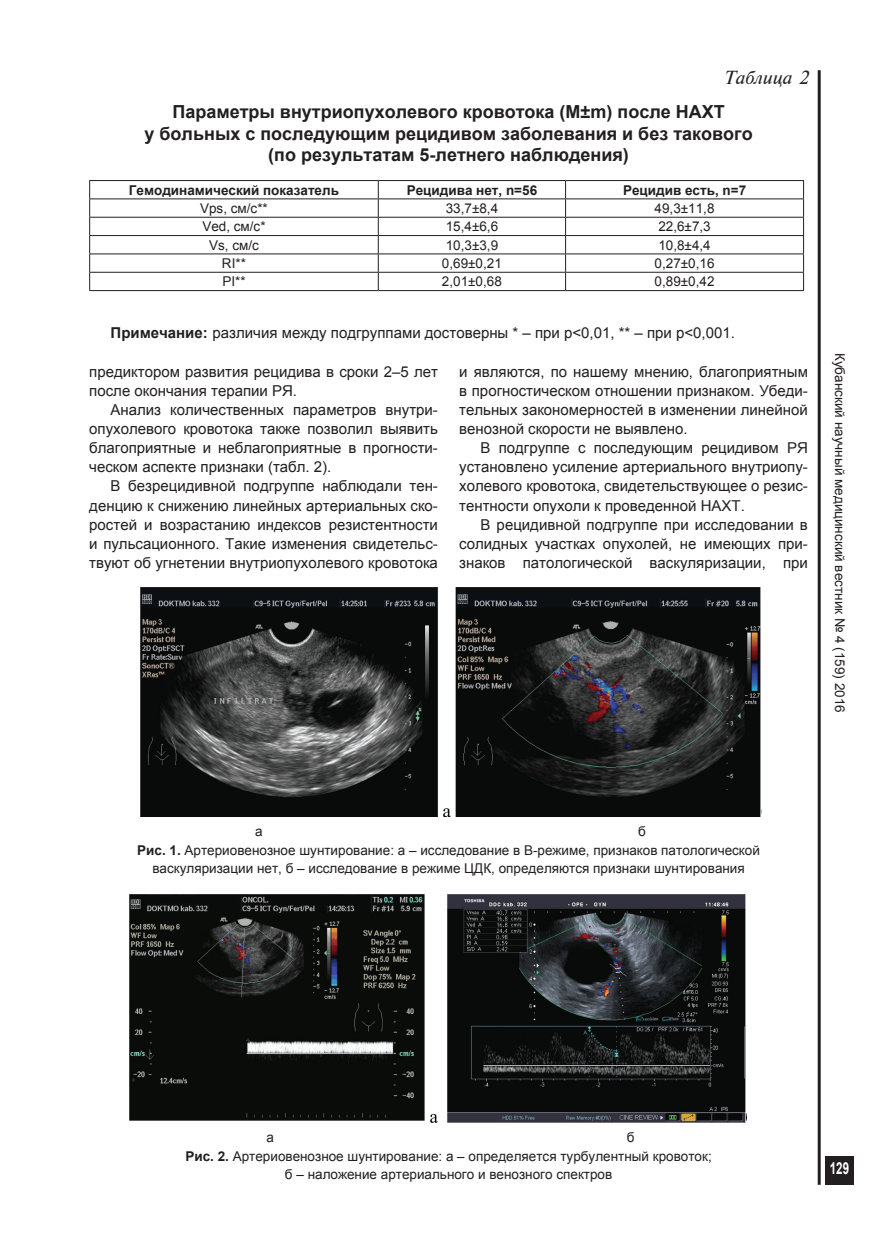
<style>
.page{position:relative;width:893px;height:1255px;background:#fff}
.page>*{position:absolute;margin:0;border:0;box-sizing:border-box;transform-origin:0 0}
.t1{font:700 18px/21.6px "Arial";color:#231f20;text-align:center}
.t2{font:18px "Times ET Italic";color:#231f20}
.t3{font:700 16.5px "Arial";color:#fff;scale:.7 1}
.t4{font:15px/19.2px "Arial";color:#231f20;text-align:justify}
.t5{font:13.5px "Arial";color:#231f20}
.t6{font:700 13.5px "Arial";color:#231f20}
.s1{font-weight:700}
</style>
<div class="page">
<hr style="left:818px;top:70px;width:3px;height:1114px;background:#231f20">
<div style="left:825px;top:1155px;width:29px;height:29px;background:#231f20"></div>
<hr style="left:89px;top:180px;width:289px;height:1px;background:#231f20">
<hr style="left:378px;top:180px;width:188px;height:1px;background:#231f20">
<hr style="left:566px;top:180px;width:238px;height:1px;background:#231f20">
<hr style="left:89px;top:198px;width:289px;height:1px;background:#231f20">
<hr style="left:378px;top:198px;width:188px;height:1px;background:#231f20">
<hr style="left:566px;top:198px;width:238px;height:1px;background:#231f20">
<hr style="left:89px;top:217px;width:289px;height:1px;background:#231f20">
<hr style="left:378px;top:217px;width:188px;height:1px;background:#231f20">
<hr style="left:566px;top:217px;width:238px;height:1px;background:#231f20">
<hr style="left:89px;top:235px;width:289px;height:1px;background:#231f20">
<hr style="left:378px;top:235px;width:188px;height:1px;background:#231f20">
<hr style="left:566px;top:235px;width:238px;height:1px;background:#231f20">
<hr style="left:89px;top:253px;width:289px;height:1px;background:#231f20">
<hr style="left:378px;top:253px;width:188px;height:1px;background:#231f20">
<hr style="left:566px;top:253px;width:238px;height:1px;background:#231f20">
<hr style="left:89px;top:272px;width:289px;height:1px;background:#231f20">
<hr style="left:378px;top:272px;width:188px;height:1px;background:#231f20">
<hr style="left:566px;top:272px;width:238px;height:1px;background:#231f20">
<hr style="left:89px;top:290px;width:289px;height:1px;background:#231f20">
<hr style="left:378px;top:290px;width:188px;height:1px;background:#231f20">
<hr style="left:566px;top:290px;width:238px;height:1px;background:#231f20">
<svg style="left:89px;top:181px;width:1px;height:109px"></svg>
<svg style="left:378px;top:181px;width:1px;height:109px"></svg>
<svg style="left:565px;top:181px;width:1px;height:109px"></svg>
<svg style="left:803px;top:181px;width:1px;height:109px"></svg>
<img style="left:141px;top:587px;width:621px;height:229px">
<img style="left:130px;top:894px;width:616px;height:227px">
<p class="t2" style="left:723px;top:67px;width:86px">Таблица 2</p>
<p class="t1" style="left:145px;top:102px;width:610px">Параметры внутриопухолевого кровотока (M±m) после НАХТ<br>у больных с последующим рецидивом заболевания и без такового (по результатам 5-летнего наблюдения)</p>
<p class="t6" style="left:129px;top:181px;width:212px">Гемодинамический показатель</p>
<p class="t6" style="left:407px;top:181px;width:132px">Рецидива нет, n=56</p>
<p class="t6" style="left:623px;top:181px;width:125px">Рецидив есть, n=7</p>
<p class="t5" style="left:200px;top:199px;width:69px">Vps, см/с**</p>
<p class="t5" style="left:446px;top:199px;width:54px">33,7±8,4</p>
<p class="t5" style="left:655px;top:199px;width:61px">49,3±11,8</p>
<p class="t5" style="left:202px;top:218px;width:65px">Ved, см/с*</p>
<p class="t5" style="left:446px;top:218px;width:54px">15,4±6,6</p>
<p class="t5" style="left:658px;top:218px;width:54px">22,6±7,3</p>
<p class="t5" style="left:209px;top:236px;width:51px">Vs, см/с</p>
<p class="t5" style="left:446px;top:236px;width:54px">10,3±3,9</p>
<p class="t5" style="left:658px;top:236px;width:54px">10,8±4,4</p>
<p class="t5" style="left:222px;top:254px;width:26px">RI**</p>
<p class="t5" style="left:442px;top:254px;width:61px">0,69±0,21</p>
<p class="t5" style="left:655px;top:254px;width:61px">0,27±0,16</p>
<p class="t5" style="left:222px;top:273px;width:25px">PI**</p>
<p class="t5" style="left:442px;top:273px;width:61px">2,01±0,68</p>
<p class="t5" style="left:655px;top:273px;width:61px">0,89±0,42</p>
<p class="t4" style="left:111px;top:323px;width:626px"><span class="s1">Примечание:</span> различия между подгруппами достоверны * – при p&lt;0,01, ** – при p&lt;0,001.</p>
<p class="t4" style="left:89px;top:362px;width:350px">предиктором развития рецидива в сроки 2–5 лет после окончания терапии РЯ.</p>
<p class="t4" style="left:89px;top:400px;width:350px;text-indent:21px">Анализ количественных параметров внутри&shy;опухолевого кровотока также позволил выявить благоприятные и неблагоприятные в прогности&shy;ческом аспекте признаки (табл. 2).</p>
<p class="t4" style="left:89px;top:476px;width:350px;text-indent:21px">В безрецидивной подгруппе наблюдали тен&shy;денцию к снижению линейных артериальных ско&shy;ростей и возрастанию индексов резистентности и пульсационного. Такие изменения свидетельс&shy;твуют об угнетении внутриопухолевого кровотока</p>
<p class="t4" style="left:459px;top:362px;width:350px">и являются, по нашему мнению, благоприятным в прогностическом отношении признаком. Убеди&shy;тельных закономерностей в изменении линейной венозной скорости не выявлено.</p>
<p class="t4" style="left:459px;top:438px;width:350px;text-indent:21px">В подгруппе с последующим рецидивом РЯ установлено усиление артериального внутриопу&shy;холевого кровотока, свидетельствующее о резис&shy;тентности опухоли к проведенной НАХТ.</p>
<p class="t4" style="left:459px;top:515px;width:350px;text-indent:21px">В рецидивной подгруппе при исследовании в солидных участках опухолей, не имеющих при&shy;знаков патологической васкуляризации, при</p>
<p class="t5" style="left:849px;top:353px;width:361px;rotate:90deg">Кубанский научный медицинский вестник № 4 (159) 2016</p>
<p class="t5" style="left:255px;top:822px;width:9px">а</p>
<p class="t5" style="left:638px;top:822px;width:9px">б</p>
<p class="t5" style="left:137px;top:841px;width:624px"><span class="s1">Рис. 1.</span> Артериовенозное шунтирование: а – исследование в В-режиме, признаков патологической</p>
<p class="t5" style="left:152px;top:859px;width:594px">васкуляризации нет, б – исследование в режиме ЦДК, определяются признаки шунтирования</p>
<p class="t5" style="left:267px;top:1128px;width:9px">а</p>
<p class="t5" style="left:627px;top:1128px;width:9px">б</p>
<p class="t5" style="left:185px;top:1147px;width:528px"><span class="s1">Рис. 2.</span> Артериовенозное шунтирование: а – определяется турбулентный кровоток;</p>
<p class="t5" style="left:285px;top:1165px;width:329px">б – наложение артериального и венозного спектров</p>
<p class="t3" style="left:830px;top:1157px;width:29px">129</p>
</div>
